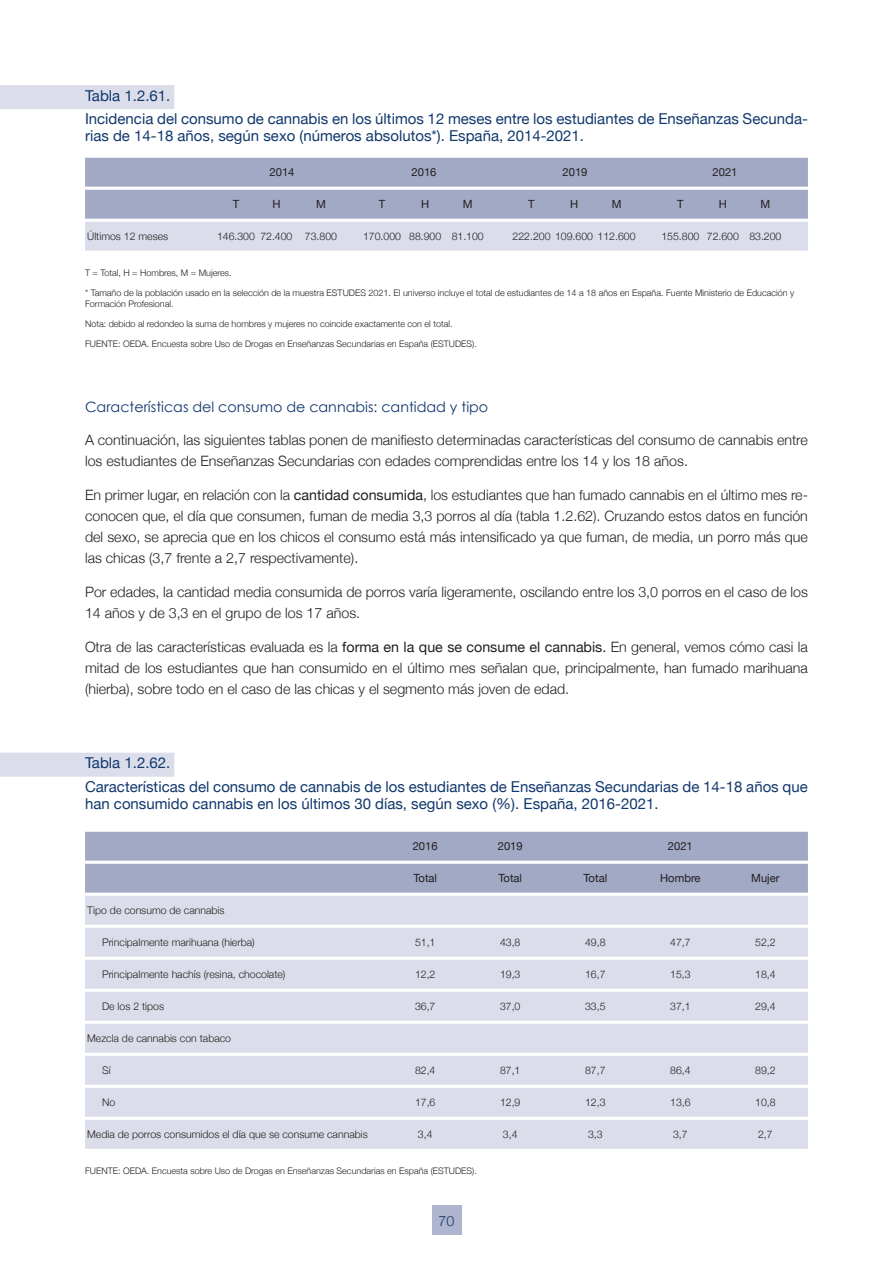
<style>
.page{position:relative;width:893px;height:1263px;background:#fff}
.page>*{position:absolute;margin:0;border:0;box-sizing:border-box;transform-origin:0 0}
.t1{font:15px/23.7px "Helvetica Neue";color:#11386d}
.t2{font:300 14.25px/21px "Helvetica Neue";color:#231f20}
.t3{font:14.25px "Century Gothic";color:#11386d}
.t4{font:300 14.25px "Helvetica Neue";color:#11386d}
.t5{font:11.25px "Helvetica Neue";color:#231f20}
.t6{font:300 10.5px "Helvetica Neue";color:#231f20}
.t7{font:300 9px/19.8px "Helvetica Neue";color:#231f20}
.s1{font-weight:400}
</style>
<div class="page">
<div style="left:432px;top:1205px;width:29px;height:30px;background:#afb5ce"></div>
<div style="left:0;top:85px;width:174px;height:24px;background:#dbdeea"></div>
<div style="left:85px;top:158px;width:723px;height:29px;background:#a1a9c5"></div>
<div style="left:85px;top:190px;width:723px;height:29px;background:#a1a9c5"></div>
<div style="left:85px;top:222px;width:723px;height:29px;background:#dbdeea"></div>
<div style="left:0;top:753px;width:174px;height:24px;background:#dbdeea"></div>
<div style="left:85px;top:832px;width:723px;height:29px;background:#a1a9c5"></div>
<div style="left:85px;top:864px;width:723px;height:29px;background:#a1a9c5"></div>
<div style="left:85px;top:896px;width:723px;height:29px;background:#dbdeea"></div>
<div style="left:85px;top:928px;width:723px;height:29px;background:#dbdeea"></div>
<div style="left:85px;top:960px;width:723px;height:29px;background:#dbdeea"></div>
<div style="left:85px;top:992px;width:723px;height:29px;background:#dbdeea"></div>
<div style="left:85px;top:1024px;width:723px;height:29px;background:#dbdeea"></div>
<div style="left:85px;top:1056px;width:723px;height:29px;background:#dbdeea"></div>
<div style="left:85px;top:1088px;width:723px;height:29px;background:#dbdeea"></div>
<div style="left:85px;top:1120px;width:723px;height:29px;background:#dbdeea"></div>
<p class="t1" style="left:85px;top:83px;width:724px">Tabla 1.2.61.<br>Incidencia del consumo de cannabis en los últimos 12 meses entre los estudiantes de Enseñanzas Secunda-</p>
<p class="t1" style="left:85px;top:124px;width:501px">rias de 14-18 años, según sexo (números absolutos*). España, 2014-2021.</p>
<p class="t5" style="left:269px;top:165px;width:27px">2014</p>
<p class="t5" style="left:411px;top:165px;width:27px">2016</p>
<p class="t5" style="left:562px;top:165px;width:27px">2019</p>
<p class="t5" style="left:712px;top:165px;width:27px">2021</p>
<p class="t5" style="left:233px;top:197px;width:8px">T</p>
<p class="t5" style="left:272px;top:197px;width:10px">H</p>
<p class="t5" style="left:316px;top:197px;width:11px">M</p>
<p class="t5" style="left:379px;top:197px;width:8px">T</p>
<p class="t5" style="left:421px;top:197px;width:10px">H</p>
<p class="t5" style="left:463px;top:197px;width:11px">M</p>
<p class="t5" style="left:528px;top:197px;width:8px">T</p>
<p class="t5" style="left:570px;top:197px;width:10px">H</p>
<p class="t5" style="left:612px;top:197px;width:11px">M</p>
<p class="t5" style="left:677px;top:197px;width:8px">T</p>
<p class="t5" style="left:719px;top:197px;width:10px">H</p>
<p class="t5" style="left:760px;top:197px;width:11px">M</p>
<p class="t6" style="left:87px;top:229px;width:83px">Últimos 12 meses</p>
<p class="t6" style="left:217px;top:229px;width:122px">146.300 72.400 73.800</p>
<p class="t6" style="left:363px;top:229px;width:122px">170.000 88.900 81.100</p>
<p class="t6" style="left:513px;top:229px;width:124px">222.200 109.600 112.600</p>
<p class="t6" style="left:661px;top:229px;width:122px">155.800 72.600 83.200</p>
<p class="t7" style="left:85px;top:263px;width:711px">T = Total, H = Hombres, M = Mujeres.<br>* Tamaño de la población usado en la selección de la muestra ESTUDES 2021. El universo incluye el total de estudiantes de 14 a 18 años en España. Fuente Ministerio de Educación y</p>
<p class="t7" style="left:85px;top:294px;width:393px">Formación Profesional.<br>Nota: debido al redondeo la suma de hombres y mujeres no coincide exactamente con el total.<br>FUENTE: OEDA. Encuesta sobre Uso de Drogas en Enseñanzas Secundarias en España (ESTUDES).</p>
<p class="t3" style="left:85px;top:397px;width:405px">Características del consumo de cannabis: cantidad y tipo</p>
<p class="t2" style="left:85px;top:430px;width:724px">A continuación, las siguientes tablas ponen de manifiesto determinadas características del consumo de cannabis entre los estudiantes de Enseñanzas Secundarias con edades comprendidas entre los 14 y los 18 años.</p>
<p class="t2" style="left:85px;top:484px;width:724px;text-align:justify">En primer lugar, en relación con la <span class="s1">cantidad consumida</span>, los estudiantes que han fumado cannabis en el último mes re&shy;conocen que, el día que consumen, fuman de media 3,3 porros al día (tabla 1.2.62). Cruzando estos datos en función del sexo, se aprecia que en los chicos el consumo está más intensificado ya que fuman, de media, un porro más que las chicas (3,7 frente a 2,7 respectivamente).</p>
<p class="t2" style="left:85px;top:581px;width:724px">Por edades, la cantidad media consumida de porros varía ligeramente, oscilando entre los 3,0 porros en el caso de los<br>14 años y de 3,3 en el grupo de los 17 años.</p>
<p class="t2" style="left:85px;top:636px;width:724px;text-align:justify">Otra de las características evaluada es la <span class="s1">forma en la que se consume el cannabis.</span> En general, vemos cómo casi la mitad de los estudiantes que han consumido en el último mes señalan que, principalmente, han fumado marihuana (hierba), sobre todo en el caso de las chicas y el segmento más joven de edad.</p>
<p class="t1" style="left:85px;top:751px;width:724px">Tabla 1.2.62.<br>Características del consumo de cannabis de los estudiantes de Enseñanzas Secundarias de 14-18 años que</p>
<p class="t1" style="left:85px;top:792px;width:575px">han consumido cannabis en los últimos 30 días, según sexo (%). España, 2016-2021.</p>
<p class="t5" style="left:413px;top:839px;width:27px">2016</p>
<p class="t5" style="left:498px;top:839px;width:27px">2019</p>
<p class="t5" style="left:668px;top:839px;width:27px">2021</p>
<p class="t5" style="left:413px;top:871px;width:25px">Total</p>
<p class="t5" style="left:498px;top:871px;width:25px">Total</p>
<p class="t5" style="left:583px;top:871px;width:25px">Total</p>
<p class="t5" style="left:660px;top:871px;width:42px">Hombre</p>
<p class="t5" style="left:751px;top:871px;width:30px">Mujer</p>
<p class="t6" style="left:87px;top:903px;width:139px">Tipo de consumo de cannabis</p>
<p class="t6" style="left:102px;top:935px;width:154px">Principalmente marihuana (hierba)</p>
<p class="t6" style="left:415px;top:935px;width:22px">51,1</p>
<p class="t6" style="left:500px;top:935px;width:22px">43,8</p>
<p class="t6" style="left:585px;top:935px;width:22px">49,8</p>
<p class="t6" style="left:670px;top:935px;width:22px">47,7</p>
<p class="t6" style="left:755px;top:935px;width:22px">52,2</p>
<p class="t6" style="left:102px;top:967px;width:185px">Principalmente hachís (resina, chocolate)</p>
<p class="t6" style="left:415px;top:967px;width:22px">12,2</p>
<p class="t6" style="left:500px;top:967px;width:22px">19,3</p>
<p class="t6" style="left:585px;top:967px;width:22px">16,7</p>
<p class="t6" style="left:670px;top:967px;width:22px">15,3</p>
<p class="t6" style="left:755px;top:967px;width:22px">18,4</p>
<p class="t6" style="left:102px;top:999px;width:64px">De los 2 tipos</p>
<p class="t6" style="left:415px;top:999px;width:22px">36,7</p>
<p class="t6" style="left:500px;top:999px;width:22px">37,0</p>
<p class="t6" style="left:585px;top:999px;width:22px">33,5</p>
<p class="t6" style="left:670px;top:999px;width:22px">37,1</p>
<p class="t6" style="left:755px;top:999px;width:22px">29,4</p>
<p class="t6" style="left:87px;top:1031px;width:145px">Mezcla de cannabis con tabaco</p>
<p class="t6" style="left:102px;top:1063px;width:10px">Sí</p>
<p class="t6" style="left:415px;top:1063px;width:22px">82,4</p>
<p class="t6" style="left:500px;top:1063px;width:22px">87,1</p>
<p class="t6" style="left:585px;top:1063px;width:22px">87,7</p>
<p class="t6" style="left:670px;top:1063px;width:22px">86,4</p>
<p class="t6" style="left:755px;top:1063px;width:22px">89,2</p>
<p class="t6" style="left:102px;top:1095px;width:15px">No</p>
<p class="t6" style="left:415px;top:1095px;width:22px">17,6</p>
<p class="t6" style="left:500px;top:1095px;width:22px">12,9</p>
<p class="t6" style="left:585px;top:1095px;width:22px">12,3</p>
<p class="t6" style="left:670px;top:1095px;width:22px">13,6</p>
<p class="t6" style="left:755px;top:1095px;width:22px">10,8</p>
<p class="t6" style="left:87px;top:1127px;width:282px">Media de porros consumidos el día que se consume cannabis</p>
<p class="t6" style="left:418px;top:1127px;width:16px">3,4</p>
<p class="t6" style="left:503px;top:1127px;width:16px">3,4</p>
<p class="t6" style="left:588px;top:1127px;width:16px">3,3</p>
<p class="t6" style="left:673px;top:1127px;width:16px">3,7</p>
<p class="t6" style="left:758px;top:1127px;width:16px">2,7</p>
<p class="t7" style="left:85px;top:1161px;width:393px">FUENTE: OEDA. Encuesta sobre Uso de Drogas en Enseñanzas Secundarias en España (ESTUDES).</p>
<p class="t4" style="left:439px;top:1212px;width:17px">70</p>
</div>
